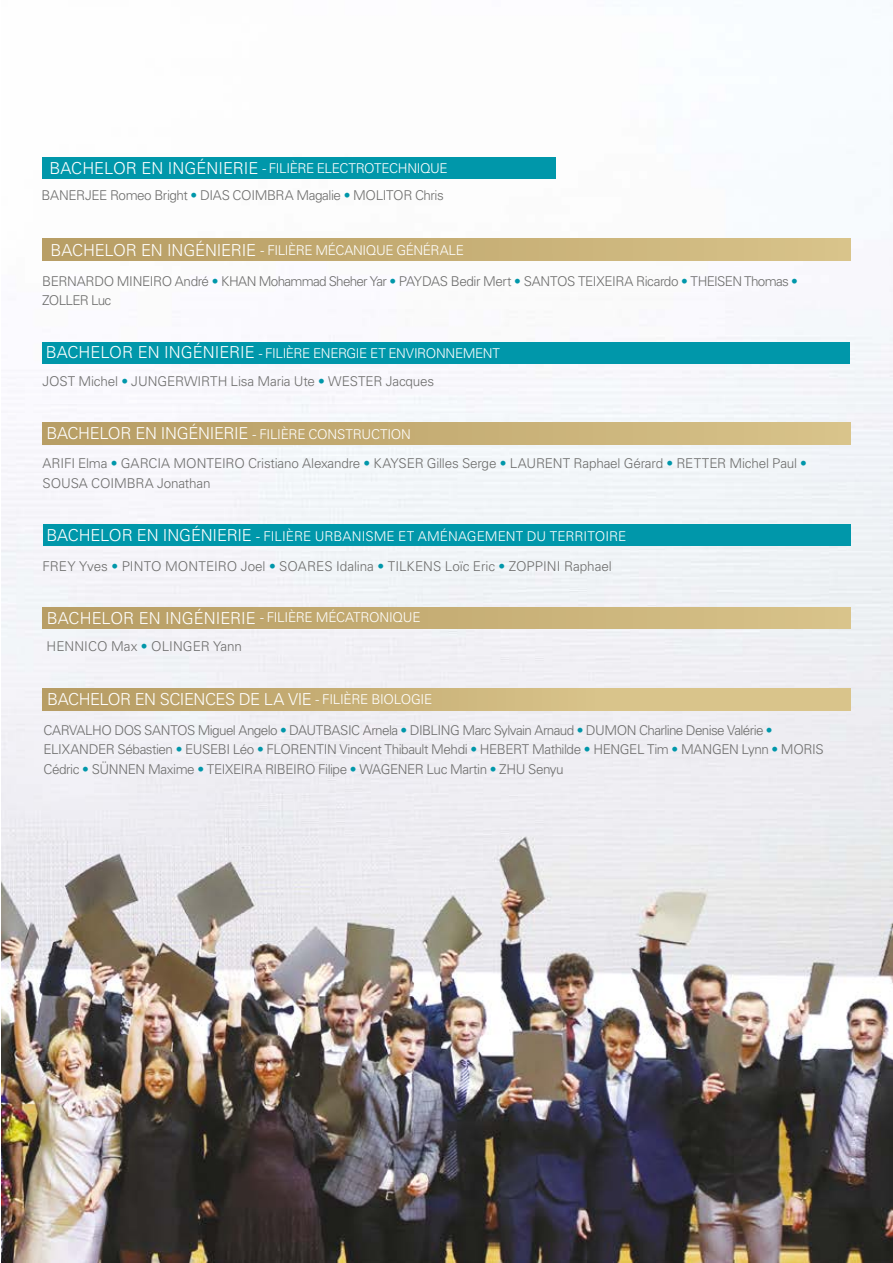
<style>
.page{position:relative;width:893px;height:1263px;background:#fff}
.page>*{position:absolute;margin:0;border:0;box-sizing:border-box;transform-origin:0 0}
.t1{font:300 16.5px "Univers LT Std";letter-spacing:-.02em;color:#fff}
.t2{font:300 16.5px "Univers LT Std";color:#fff}
.t3{font:300 13.5px/19.5px "Univers LT Std";letter-spacing:-.025em;color:#6d6d6c}
.t4{font:300 13.5px/29.7px "Univers LT Std";color:#6d6d6c}
.t5{font:300 13.5px "Univers LT Std";letter-spacing:-.03em;color:#fff}
.t6{font:300 13.5px "Univers LT Std";letter-spacing:.005em;color:#6d6d6c}
.s1{font-size:16.5px;color:#fff}
.s2{color:#fff}
.s3{color:#0097aa}
.s4{font-size:16.5px}
.s5{font-size:13.5px}
</style>
<div class="page">
<img style="left:1px;top:157px;width:892px;height:1106px">
<div style="left:43px;top:239px;width:807px;height:21px;background:linear-gradient(to right,#b69c63,#d8c289)"></div>
<div style="left:43px;top:342px;width:807px;height:22px;background:#0097aa"></div>
<div style="left:43px;top:422px;width:807px;height:22px;background:linear-gradient(to right,#b69c63,#d8c289)"></div>
<div style="left:43px;top:524px;width:807px;height:22px;background:#0097aa"></div>
<div style="left:42px;top:607px;width:808px;height:22px;background:linear-gradient(to right,#b69c63,#d8c289)"></div>
<div style="left:43px;top:688px;width:807px;height:22px;background:linear-gradient(to right,#b79d65,#e0cc93)"></div>
<div style="left:43px;top:157px;width:513px;height:22px;background:#0097aa"></div>
<p class="t3" style="left:42px;top:154px;width:408px;line-height:27.6px;text-align:center"><span class="s1">BACHELOR EN INGÉNIERIE</span> <span class="s2">- FILIÈRE ELECTROTECHNIQUE<br></span>BANERJEE Romeo Bright <span class="s3">•</span> DIAS COIMBRA Magalie <span class="s3">•</span> MOLITOR Chris</p>
<p class="t5" style="left:51px;top:242px;width:415px"><span class="s4">BACHELOR EN INGÉNIERIE</span> - FILIÈRE MÉCANIQUE GÉNÉRALE</p>
<p class="t3" style="left:42px;top:271px;width:757px">BERNARDO MINEIRO André <span class="s3">•</span> KHAN Mohammad Sheher Yar <span class="s3">•</span> PAYDAS Bedir Mert <span class="s3">•</span> SANTOS TEIXEIRA Ricardo <span class="s3">•</span> THEISEN Thomas <span class="s3">•<br></span>ZOLLER Luc</p>
<p class="t3" style="left:43px;top:340px;width:459px;line-height:27.3px"><span class="s1">BACHELOR EN INGÉNIERIE</span> <span class="s2">- FILIÈRE ENERGIE ET ENVIRONNEMENT<br></span>JOST Michel <span class="s3">•</span> JUNGERWIRTH Lisa Maria Ute <span class="s3">•</span> WESTER Jacques</p>
<p class="t1" style="left:46px;top:423px;width:366px">BACHELOR EN INGÉNIERIE <span class="s5">- FILIÈRE CONSTRUCTION</span></p>
<p class="t3" style="left:43px;top:454px;width:766px">ARIFI Elma <span class="s3">•</span> GARCIA MONTEIRO Cristiano Alexandre <span class="s3">•</span> KAYSER Gilles Serge <span class="s3">•</span> LAURENT Raphael Gérard <span class="s3">•</span> RETTER Michel Paul <span class="s3">•<br></span>SOUSA COIMBRA Jonathan</p>
<p class="t4" style="left:43px;top:521px;width:585px"><span class="s1">BACHELOR EN INGÉNIERIE</span> <span class="s2">- FILIÈRE URBANISME ET AMÉNAGEMENT DU TERRITOIRE<br></span>FREY Yves <span class="s3">•</span> PINTO MONTEIRO Joel <span class="s3">•</span> SOARES Idalina <span class="s3">•</span> TILKENS Loïc Eric <span class="s3">•</span> ZOPPINI Raphael</p>
<p class="t2" style="left:47px;top:608px;width:375px">BACHELOR EN INGÉNIERIE <span class="s5">- FILIÈRE MÉCATRONIQUE</span></p>
<p class="t6" style="left:47px;top:638px;width:197px">HENNICO Max <span class="s3">•</span> OLINGER Yann</p>
<p class="t1" style="left:47px;top:690px;width:387px">BACHELOR EN SCIENCES DE LA VIE <span class="s5">- FILIÈRE BIOLOGIE</span></p>
<p class="t3" style="left:43px;top:720px;width:782px">CARVALHO DOS SANTOS Miguel Angelo <span class="s3">•</span> DAUTBASIC Arnela <span class="s3">•</span> DIBLING Marc Sylvain Arnaud <span class="s3">•</span> DUMON Charline Denise Valérie <span class="s3">•<br></span>ELIXANDER Sébastien <span class="s3">•</span> EUSEBI Léo <span class="s3">•</span> FLORENTIN Vincent Thibault Mehdi <span class="s3">•</span> HEBERT Mathilde <span class="s3">•</span> HENGEL Tim <span class="s3">•</span> MANGEN Lynn <span class="s3">•</span> MORIS<br>Cédric <span class="s3">•</span> SÜNNEN Maxime <span class="s3">•</span> TEIXEIRA RIBEIRO Filipe <span class="s3">•</span> WAGENER Luc Martin <span class="s3">•</span> ZHU Senyu</p>
</div>
